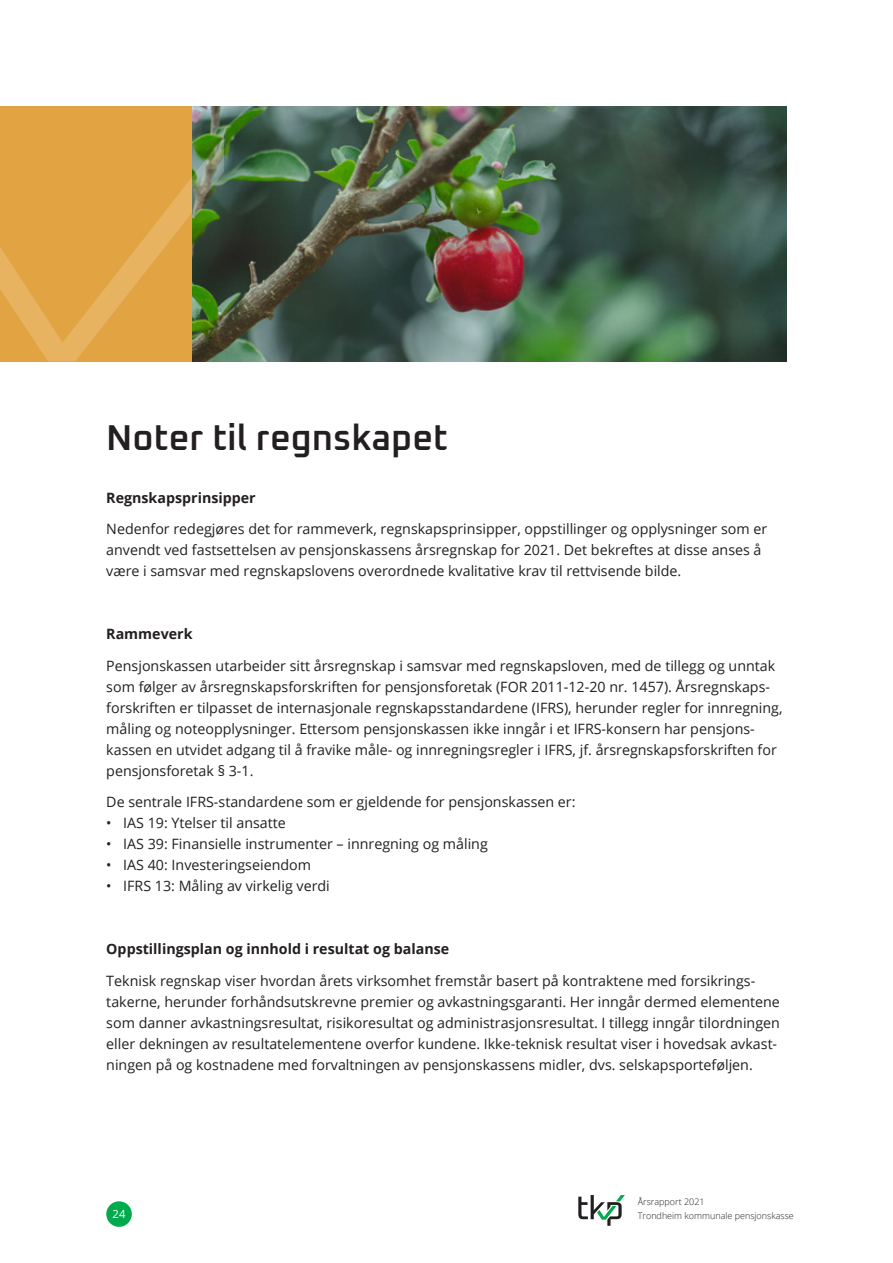
<style>
.page{position:relative;width:893px;height:1263px;background:#fff}
.page>*{position:absolute;margin:0;border:0;box-sizing:border-box;transform-origin:0 0}
.tittel{font:200 36px "Oxanium";color:#231f20}
.brødtekst{font:14.25px/21px "Open Sans";color:#231f20}
.lite_avsnitt{font:700 14.25px "Open Sans";color:#231f20}
.t1{font:11.25px "Open Sans";color:#fff}
.t2{font:300 9px/13.5px "Open Sans";color:#231f20}
</style>
<div class="page">
<div style="left:106px;top:1201px;width:26px;height:26px;background:#00ab4d;border-radius:50%"></div>
<svg style="left:578px;top:1195px;width:47px;height:31px"></svg>
<img style="left:191px;top:106px;width:596px;height:255px">
<div style="left:0;top:106px;width:191px;height:255px;background:#e2a342"></div>
<svg style="left:0;top:136px;width:224px;height:225px"></svg>
<p class="tittel" style="left:106px;top:416px;width:343px">Noter til regnskapet</p>
<p class="lite_avsnitt" style="left:106px;top:487px;width:151px">Regnskapsprinsipper</p>
<p class="brødtekst" style="left:106px;top:518px;width:662px">Nedenfor redegjøres det for rammeverk, regnskapsprinsipper, oppstillinger og opplysninger som er anvendt ved fastsettelsen av pensjonskassens årsregnskap for 2021. Det bekreftes at disse anses å være i samsvar med regnskapslovens overordnede kvalitative krav til rettvisende bilde.</p>
<p class="lite_avsnitt" style="left:106px;top:624px;width:88px">Rammeverk</p>
<p class="brødtekst" style="left:106px;top:654px;width:678px">Pensjonskassen utarbeider sitt årsregnskap i samsvar med regnskapsloven, med de tillegg og unntak som følger av årsregnskapsforskriften for pensjonsforetak (FOR 2011-12-20 nr. 1457). Årsregnskaps&shy;forskriften er tilpasset de internasjonale regnskapsstandardene (IFRS), herunder regler for innregning, måling og noteopplysninger. Ettersom pensjonskassen ikke inngår i et IFRS-konsern har pensjons&shy;kassen en utvidet adgang til å fravike måle- og innregningsregler i IFRS, jf. årsregnskapsforskriften for pensjonsforetak § 3-1.</p>
<p class="brødtekst" style="left:106px;top:791px;width:471px">De sentrale IFRS-standardene som er gjeldende for pensjonskassen er:</p>
<p class="brødtekst" style="left:106px;top:812px;width:181px">• IAS 19: Ytelser til ansatte</p>
<p class="brødtekst" style="left:106px;top:833px;width:383px">• IAS 39: Finansielle instrumenter – innregning og måling</p>
<p class="brødtekst" style="left:106px;top:854px;width:206px">• IAS 40: Investeringseiendom</p>
<p class="brødtekst" style="left:106px;top:875px;width:225px">• IFRS 13: Måling av virkelig verdi</p>
<p class="lite_avsnitt" style="left:106px;top:939px;width:344px">Oppstillingsplan og innhold i resultat og balanse</p>
<p class="brødtekst" style="left:106px;top:969px;width:675px">Teknisk regnskap viser hvordan årets virksomhet fremstår basert på kontraktene med forsikrings&shy;takerne, herunder forhåndsutskrevne premier og avkastningsgaranti. Her inngår dermed elementene som danner avkastningsresultat, risikoresultat og administrasjonsresultat. I tillegg inngår tilordningen eller dekningen av resultatelementene overfor kundene. Ikke-teknisk resultat viser i hovedsak avkast&shy;ningen på og kostnadene med forvaltningen av pensjonskassens midler, dvs. selskapsporteføljen.</p>
<p class="t1" style="left:113px;top:1207px;width:14px">24</p>
<p class="t2" style="left:638px;top:1195px;width:158px">Årsrapport 2021<br>Trondheim kommunale pensjonskasse</p>
</div>
